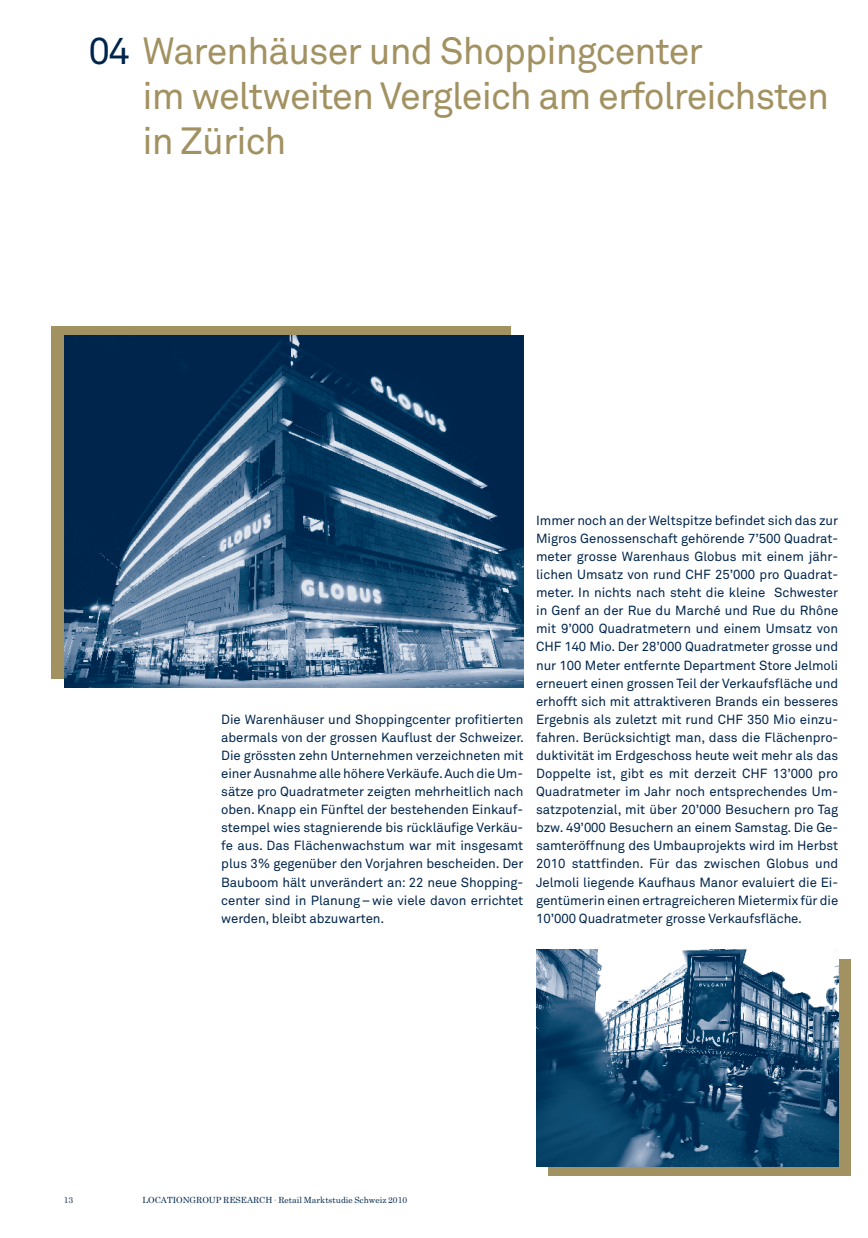
<style>
.page{position:relative;width:868px;height:1238px;background:#fff}
.page>*{position:absolute;margin:0;border:0;box-sizing:border-box;transform-origin:0 0}
.t1{font:37.5px/45.2px "Akkurat";letter-spacing:-.025em;color:#a29161}
.t2{font:13.2px/18px "Akkurat";letter-spacing:-.005em;color:#00254c;text-align:justify}
.t3{font:8.55px "Century Schoolbook";color:#00254c}
.s1{color:#00254c}
</style>
<div class="page">
<div style="left:51px;top:326px;width:459px;height:352px;background:#a29161"></div>
<img style="left:64px;top:335px;width:459px;height:352px">
<div style="left:549px;top:958px;width:301px;height:217px;background:#a29161"></div>
<img style="left:536px;top:949px;width:302px;height:217px">
<h1 class="t1" style="left:142px;top:29px;width:687px;text-indent:-54px"><span class="s1">04</span> Warenhäuser und Shoppingcenter<br>im weltweiten Vergleich am erfolreichsten in Zürich</h1>
<p class="t2" style="left:221px;top:710px;width:304px">Die Warenhäuser und Shoppingcenter profitierten abermals von der grossen Kauflust der Schweizer.<br>Die grössten zehn Unternehmen verzeichneten mit einer Ausnahme alle höhere Verkäufe. Auch die Um&shy;sätze pro Quadratmeter zeigten mehrheitlich nach oben. Knapp ein Fünftel der bestehenden Einkauf&shy;stempel wies stagnierende bis rückläufige Verkäu&shy;fe aus. Das Flächenwachstum war mit insgesamt plus 3% gegenüber den Vorjahren bescheiden. Der Bauboom hält unverändert an: 22 neue Shopping&shy;center sind in Planung–wie viele davon errichtet werden, bleibt abzuwarten.</p>
<p class="t2" style="left:536px;top:511px;width:304px">Immer noch an der Weltspitze befindet sich das zur Migros Genossenschaft gehörende 7’500 Quadrat&shy;meter grosse Warenhaus Globus mit einem jähr&shy;lichen Umsatz von rund CHF 25’000 pro Quadrat&shy;meter. In nichts nach steht die kleine Schwester in Genf an der Rue du Marché und Rue du Rhône mit 9’000 Quadratmetern und einem Umsatz von CHF 140 Mio. Der 28’000 Quadratmeter grosse und nur 100 Meter entfernte Department Store Jelmoli erneuert einen grossen Teil der Verkaufsfläche und erhofft sich mit attraktiveren Brands ein besseres Ergebnis als zuletzt mit rund CHF 350 Mio einzu&shy;fahren. Berücksichtigt man, dass die Flächenpro&shy;duktivität im Erdgeschoss heute weit mehr als das Doppelte ist, gibt es mit derzeit CHF 13’000 pro Quadratmeter im Jahr noch entsprechendes Um&shy;satzpotenzial, mit über 20’000 Besuchern pro Tag bzw. 49’000 Besuchern an einem Samstag. Die Ge&shy;samteröffnung des Umbauprojekts wird im Herbst 2010 stattfinden. Für das zwischen Globus und Jelmoli liegende Kaufhaus Manor evaluiert die Ei&shy;gentümerin einen ertragreicheren Mietermix für die 10’000 Quadratmeter grosse Verkaufsfläche.</p>
<p class="t3" style="left:64px;top:1194px;width:11px">13</p>
<p class="t3" style="left:142px;top:1194px;width:266px">LOCATIONGROUP RE SEARCH ∙ RETAIL MARKTSTUDIE SCHWEIZ 2010</p>
</div>
